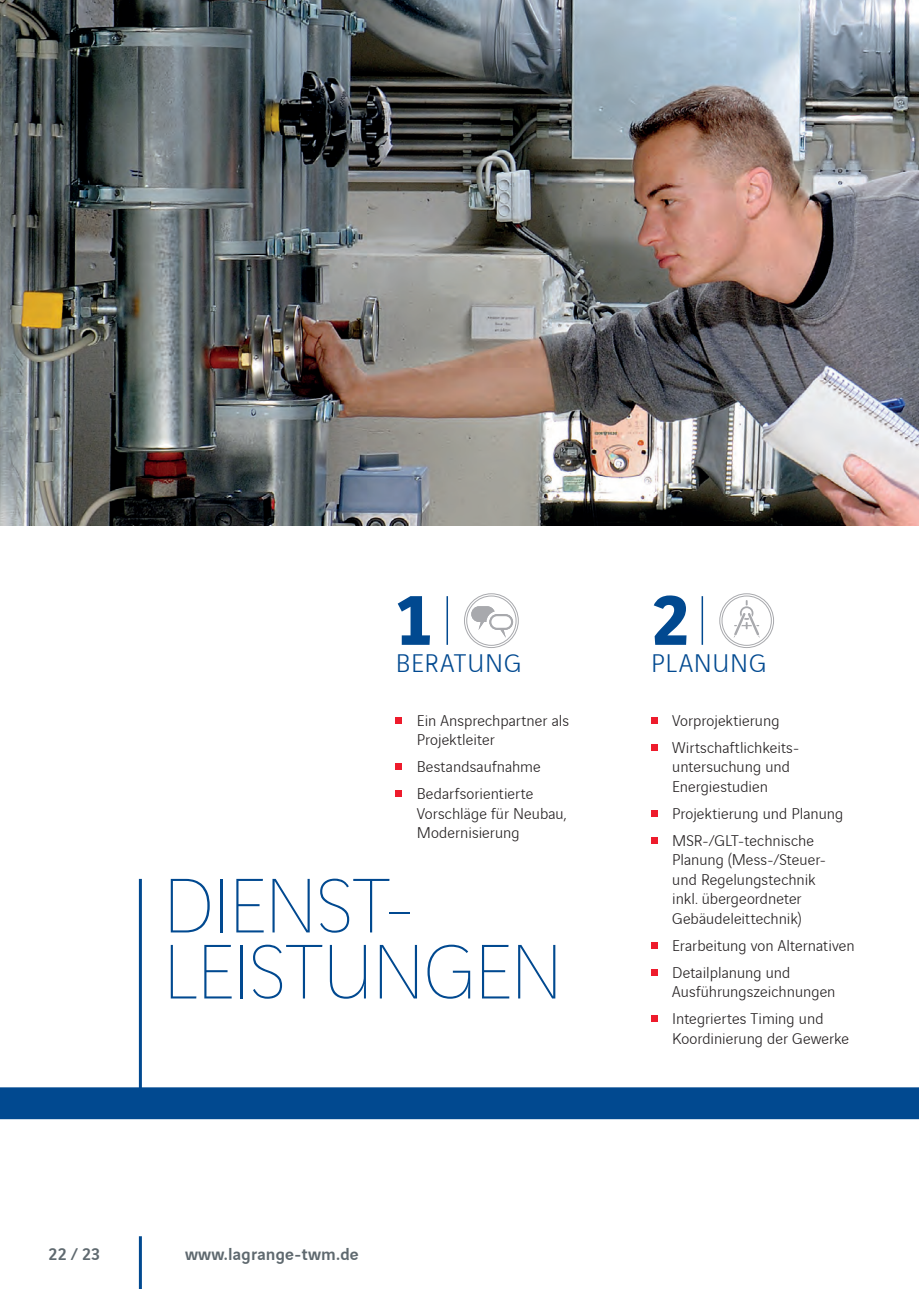
<style>
.page{position:relative;width:919px;height:1289px;background:#fff}
.page>*{position:absolute;margin:0;border:0;box-sizing:border-box;transform-origin:0 0}
.t1{font:200 82.5px/66px "Vinci Sans";letter-spacing:-.02em;color:#014990}
.t2{font:700 75px "Vinci Sans";color:#014990}
.t3{font:300 27px "Vinci Sans";letter-spacing:.03em;color:#014990}
.t4{font:500 18px "Vinci Sans";letter-spacing:.01em;color:#5f696f}
.t5{font:300 16.5px/19.5px "Vinci Sans";letter-spacing:.005em;color:#231f20}
</style>
<div class="page">
<img style="left:0;top:0;width:918px;height:525px">
<hr style="left:446px;top:596px;width:2px;height:49px;background:#014990">
<hr style="left:701px;top:596px;width:2px;height:49px;background:#014990">
<div style="left:395px;top:717px;width:7px;height:6px;background:#ee1b2c"></div>
<div style="left:395px;top:763px;width:7px;height:7px;background:#ee1b2c"></div>
<div style="left:395px;top:790px;width:7px;height:7px;background:#ee1b2c"></div>
<svg style="left:651px;top:717px;width:6px;height:6px"></svg>
<svg style="left:651px;top:744px;width:6px;height:6px"></svg>
<svg style="left:651px;top:810px;width:6px;height:6px"></svg>
<svg style="left:651px;top:837px;width:6px;height:6px"></svg>
<svg style="left:651px;top:942px;width:6px;height:6px"></svg>
<svg style="left:651px;top:969px;width:6px;height:6px"></svg>
<div style="left:651px;top:1015px;width:6px;height:7px;background:#ee1b2c"></div>
<div style="left:464px;top:593px;width:54px;height:55px;border:1px solid #a8a9ad;border-radius:50%"></div>
<div style="left:466px;top:595px;width:50px;height:50px;border:1px solid #a8a9ad;border-radius:50%"></div>
<svg style="left:471px;top:606px;width:23px;height:24px"></svg>
<svg style="left:489px;top:614px;width:24px;height:16px"></svg>
<div style="left:491px;top:616px;width:20px;height:11px;background:#fff;border-radius:6px"></div>
<svg style="left:733px;top:600px;width:26px;height:38px"></svg>
<div style="left:719px;top:593px;width:55px;height:55px;border:1px solid #a8a9ad;border-radius:50%"></div>
<div style="left:721px;top:595px;width:50px;height:50px;border:1px solid #a8a9ad;border-radius:50%"></div>
<hr style="left:139px;top:1236px;width:3px;height:52px;background:#014990">
<div style="left:0;top:1087px;width:918px;height:32px;background:#014990"></div>
<hr style="left:139px;top:878px;width:3px;height:222px;background:#014990">
<h2 class="t2" style="left:396px;top:560px;width:39px">1</h2>
<h3 class="t3" style="left:396px;top:643px;width:127px">BERATUNG</h3>
<p class="t5" style="left:417px;top:709px;width:154px">Ein Ansprechpartner als<br>Projektleiter</p>
<p class="t5" style="left:417px;top:752px;width:125px;line-height:27px">Bestandsaufnahme<br>Bedarfsorientierte</p>
<p class="t5" style="left:417px;top:802px;width:151px">Vorschläge für Neubau,<br>Modernisierung</p>
<h1 class="t1" style="left:162px;top:866px;width:402px">DIENST-<br>LEISTUNGEN</h1>
<p class="t4" style="left:49px;top:1240px;width:53px">22 / 23</p>
<p class="t4" style="left:185px;top:1240px;width:175px">www.lagrange-twm.de</p>
<h2 class="t2" style="left:651px;top:560px;width:39px">2</h2>
<h3 class="t3" style="left:651px;top:643px;width:117px">PLANUNG</h3>
<p class="t5" style="left:672px;top:705px;width:129px;line-height:27px">Vorprojektierung<br>Wirtschaftlichkeits-</p>
<p class="t5" style="left:672px;top:755px;width:119px">untersuchung und<br>Energiestudien</p>
<p class="t5" style="left:672px;top:798px;width:173px;line-height:27px">Projektierung und Planung<br>MSR-/GLT-technische</p>
<p class="t5" style="left:672px;top:848px;width:156px">Planung (Mess-/Steuer&shy;und Regelungstechnik inkl. übergeordneter<br>Gebäudeleittechnik)</p>
<p class="t5" style="left:672px;top:930px;width:184px;line-height:27px">Erarbeitung von Alternativen<br>Detailplanung und</p>
<p class="t5" style="left:672px;top:977px;width:165px;line-height:27px">Ausführungszeichnungen<br>Integriertes Timing und</p>
<p class="t5" style="left:672px;top:1027px;width:178px">Koordinierung der Gewerke</p>
</div>
